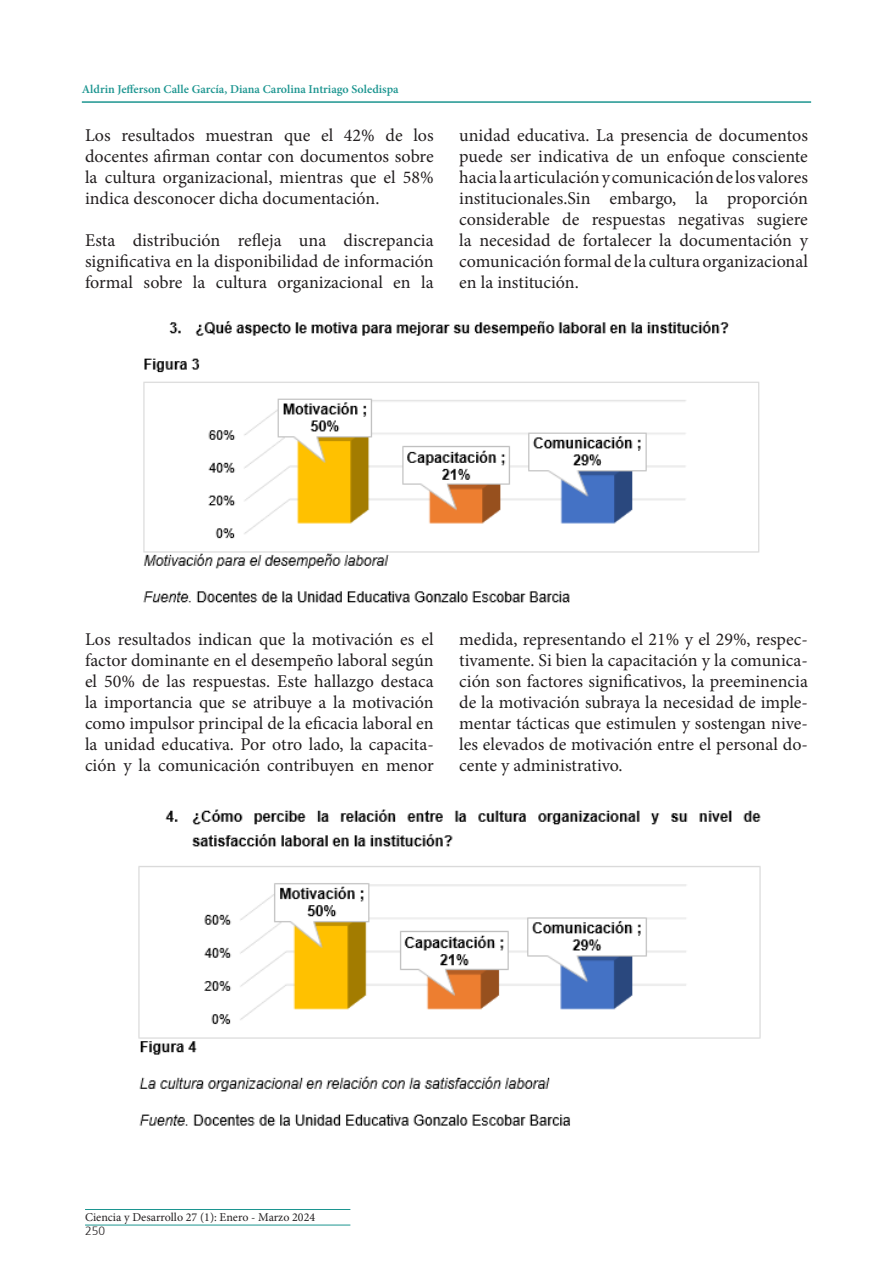
<style>
.page{position:relative;width:893px;height:1263px;background:#fff}
.page>*{position:absolute;margin:0;border:0;box-sizing:border-box;transform-origin:0 0}
.t1{font:18px/21px "Minion Pro";color:#231f20;text-align:justify}
.t2{font:600 12px "Minion Pro";color:#1c9590}
.t3{font:12px "Minion Pro";color:#231f20}
.t4{font:300 12px "Frutiger";color:#231f20}
</style>
<div class="page">
<hr style="left:82px;top:101px;width:729px;height:2px;background:#1c9590">
<hr style="left:85px;top:1209px;width:265px;height:1px;background:#1c9590">
<hr style="left:85px;top:1225px;width:265px;height:1px;background:#1c9590">
<img style="left:143px;top:321px;width:617px;height:282px">
<img style="left:138px;top:809px;width:623px;height:317px">
<p class="t2" style="left:82px;top:80px;width:318px">Aldrin Jefferson Calle García, Diana Carolina Intriago Soledispa</p>
<p class="t1" style="left:85px;top:124px;width:350px">Los resultados muestran que el 42% de los docentes afirman contar con documentos sobre la cultura organizacional, mientras que el 58% indica desconocer dicha documentación.</p>
<p class="t1" style="left:85px;top:229px;width:350px">Esta distribución refleja una discrepancia significativa en la disponibilidad de información formal sobre la cultura organizacional en la</p>
<p class="t1" style="left:459px;top:124px;width:350px">unidad educativa. La presencia de documentos puede ser indicativa de un enfoque consciente hacia la articulación y comunicación de los valores institucionales.Sin embargo, la proporción considerable de respuestas negativas sugiere la necesidad de fortalecer la documentación y comunicación formal de la cultura organizacional en la institución.</p>
<p class="t1" style="left:85px;top:629px;width:350px">Los resultados indican que la motivación es el factor dominante en el desempeño laboral según el 50% de las respuestas. Este hallazgo destaca la importancia que se atribuye a la motivación como impulsor principal de la eficacia laboral en la unidad educativa. Por otro lado, la capacita&shy;ción y la comunicación contribuyen en menor</p>
<p class="t1" style="left:459px;top:629px;width:350px">medida, representando el 21% y el 29%, respec&shy;tivamente. Si bien la capacitación y la comunica&shy;ción son factores significativos, la preeminencia de la motivación subraya la necesidad de imple&shy;mentar tácticas que estimulen y sostengan nive&shy;les elevados de motivación entre el personal do&shy;cente y administrativo.</p>
<p class="t3" style="left:85px;top:1209px;width:232px">Ciencia y Desarrollo 27 (1): Enero - Marzo 2024</p>
<p class="t4" style="left:85px;top:1222px;width:22px">250</p>
</div>
